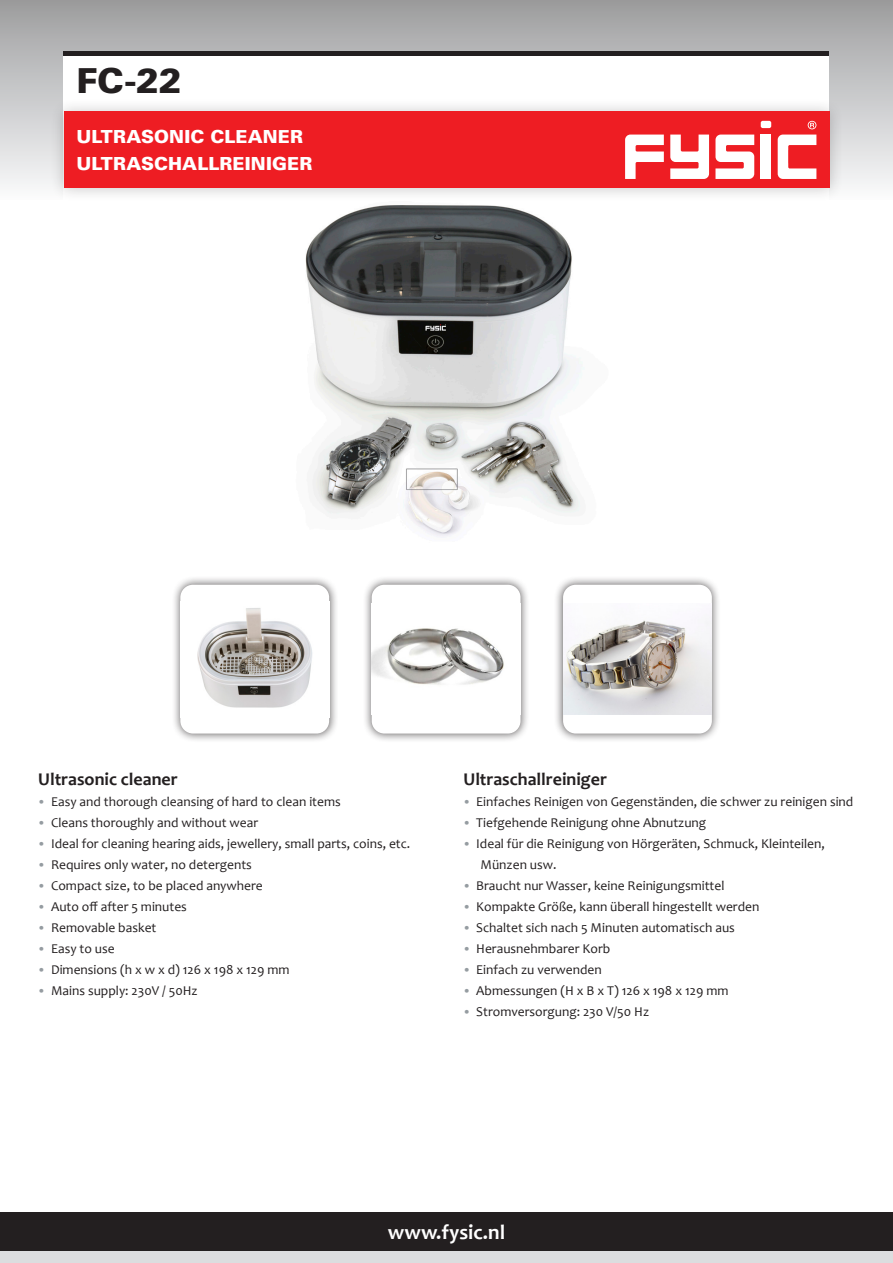
<style>
.page{position:relative;width:893px;height:1263px;background:#fff}
.page>*{position:absolute;margin:0;border:0;box-sizing:border-box;transform-origin:0 0}
.t1{font:900 34.5px "Univers LT Std";color:#231f20}
._03_Babycare_Basis_B{font:700 21px "Candara";color:#fff}
.t2{font:900 18px "Univers LT Std";letter-spacing:.005em;color:#fff}
._03_Babycare_Basis_B-2{font:700 18px "Candara";color:#231f20}
.t3{font:13.5px/21px "Candara";color:#231f20}
.s1{font-family:"Calibri";font-weight:300;color:#959ca1}
</style>
<div class="page">
<div style="left:0;top:1242px;width:893px;height:21px;background:#dcdddf"></div>
<div style="left:0;top:0;width:893px;height:200px;background:linear-gradient(to bottom,#9c9d9e,#fafbfc)"></div>
<div style="left:64px;top:51px;width:765px;height:502px;background:#fff"></div>
<img style="left:305px;top:205px;width:279px;height:333px">
<hr style="left:64px;top:51px;width:765px;height:4px;background:#231f20">
<div style="left:49px;top:97px;width:795px;height:106px;background:#231f20;opacity:.25"></div>
<div style="left:64px;top:112px;width:766px;height:76px;background:#ee1d23"></div>
<div style="left:171px;top:576px;width:167px;height:167px;background:#231f20;opacity:.75"></div>
<div style="left:180px;top:585px;width:149px;height:148px;background:#fff;border-radius:13px"></div>
<img style="left:197px;top:608px;width:115px;height:100px">
<div style="left:363px;top:576px;width:167px;height:167px;background:#231f20;opacity:.75"></div>
<div style="left:372px;top:585px;width:148px;height:148px;background:#fff;border-radius:13px"></div>
<img style="left:372px;top:628px;width:132px;height:57px">
<div style="left:554px;top:576px;width:167px;height:167px;background:#231f20;opacity:.75"></div>
<div style="left:563px;top:585px;width:149px;height:148px;background:#fff;border-radius:13px"></div>
<img style="left:563px;top:617px;width:149px;height:98px">
<svg style="left:808px;top:121px;width:8px;height:8px"></svg>
<div style="left:761px;top:121px;width:10px;height:7px;background:#fff;border-radius:2px"></div>
<svg style="left:778px;top:135px;width:38px;height:44px"></svg>
<svg style="left:715px;top:135px;width:39px;height:44px"></svg>
<svg style="left:625px;top:135px;width:39px;height:44px"></svg>
<div style="left:761px;top:135px;width:10px;height:44px;background:#fff"></div>
<svg style="left:670px;top:135px;width:39px;height:44px"></svg>
<div style="left:0;top:1212px;width:893px;height:38px;background:#231f20"></div>
<p class="t1" style="left:77px;top:59px;width:107px">FC-22</p>
<p class="t2" style="left:76px;top:125px;width:228px">ULTRASONIC CLEANER</p>
<p class="t2" style="left:76px;top:152px;width:238px">ULTRASCHALLREINIGER</p>
<p class="_03_Babycare_Basis_B-2" style="left:38px;top:768px;width:141px">Ultrasonic cleaner</p>
<p class="t3" style="left:38px;top:791px;width:304px"><span class="s1">•</span> Easy and thorough cleansing of hard to clean items</p>
<p class="t3" style="left:38px;top:812px;width:221px"><span class="s1">•</span> Cleans thoroughly and without wear</p>
<p class="t3" style="left:38px;top:833px;width:373px"><span class="s1">•</span> Ideal for cleaning hearing aids, jewellery, small parts, coins, etc.</p>
<p class="t3" style="left:38px;top:854px;width:215px"><span class="s1">•</span> Requires only water, no detergents</p>
<p class="t3" style="left:38px;top:875px;width:226px"><span class="s1">•</span> Compact size, to be placed anywhere</p>
<p class="t3" style="left:38px;top:896px;width:150px"><span class="s1">•</span> Auto off after 5 minutes</p>
<p class="t3" style="left:38px;top:917px;width:120px"><span class="s1">•</span> Removable basket</p>
<p class="t3" style="left:38px;top:938px;width:78px"><span class="s1">•</span> Easy to use</p>
<p class="t3" style="left:38px;top:959px;width:253px"><span class="s1">•</span> Dimensions (h x w x d) 126 x 198 x 129 mm</p>
<p class="t3" style="left:38px;top:980px;width:161px"><span class="s1">•</span> Mains supply: 230V / 50Hz</p>
<p class="_03_Babycare_Basis_B-2" style="left:463px;top:768px;width:145px">Ultraschallreiniger</p>
<p class="t3" style="left:463px;top:791px;width:391px"><span class="s1">•</span> Einfaches Reinigen von Gegenständen, die schwer zu reinigen sind</p>
<p class="t3" style="left:463px;top:812px;width:244px"><span class="s1">•</span> Tiefgehende Reinigung ohne Abnutzung</p>
<p class="t3" style="left:480px;top:833px;width:346px;text-indent:-17px"><span class="s1">•</span> Ideal für die Reinigung von Hörgeräten, Schmuck, Kleinteilen,<br>Münzen usw.</p>
<p class="t3" style="left:463px;top:875px;width:262px"><span class="s1">•</span> Braucht nur Wasser, keine Reinigungsmittel</p>
<p class="t3" style="left:463px;top:896px;width:297px"><span class="s1">•</span> Kompakte Größe, kann überall hingestellt werden</p>
<p class="t3" style="left:463px;top:917px;width:273px"><span class="s1">•</span> Schaltet sich nach 5 Minuten automatisch aus</p>
<p class="t3" style="left:463px;top:938px;width:148px"><span class="s1">•</span> Herausnehmbarer Korb</p>
<p class="t3" style="left:463px;top:959px;width:140px"><span class="s1">•</span> Einfach zu verwenden</p>
<p class="t3" style="left:463px;top:980px;width:266px"><span class="s1">•</span> Abmessungen (H x B x T) 126 x 198 x 129 mm</p>
<p class="t3" style="left:463px;top:1001px;width:187px"><span class="s1">•</span> Stromversorgung: 230 V/50 Hz</p>
<p class="_03_Babycare_Basis_B" style="left:388px;top:1219px;width:119px">www.fysic.nl</p>
</div>
